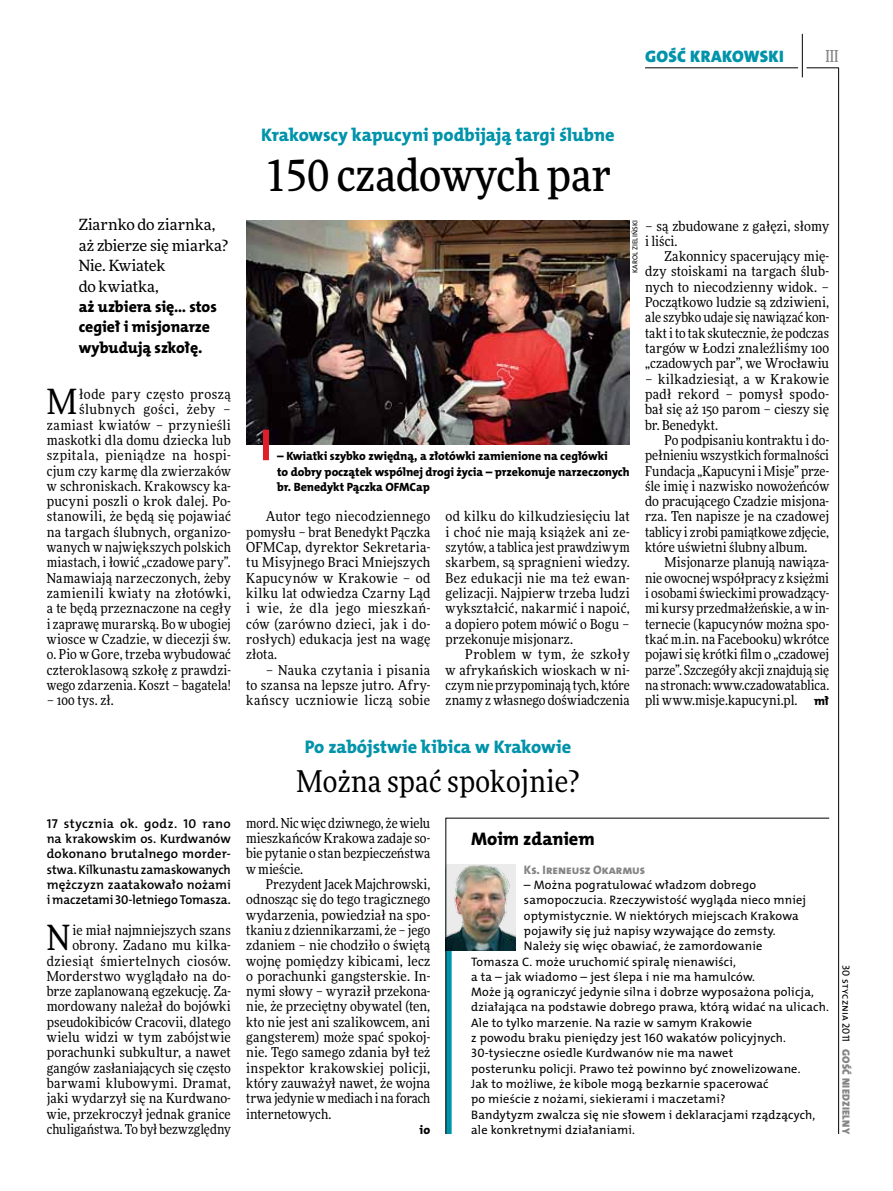
<style>
.page{position:relative;width:893px;height:1191px;background:#fff}
.page>*{position:absolute;margin:0;border:0;box-sizing:border-box;transform-origin:0 0}
.t1{font:500 45px "Freeday Narrow";color:#000}
.t2{font:34.8px "Freeday Narrow News";color:#000}
.t3{font:30px "Freeday Narrow News";letter-spacing:.01em;color:#000}
.t4{font:18.3px "The Mix HP8 Ex Bld";letter-spacing:-.005em;color:#0093aa}
.t5{font:18.3px "The Mix HP8 Ex Bld";color:#000}
.t6{font:16.65px "The Mix HP9 Blk";letter-spacing:.02em;color:#0093aa}
.t7{font:500 16.5px "Freeday Narrow";color:#858486;scale:.9 1}
.t8{font:15.75px/20.4px "The Mix HP8 Ex Bld";letter-spacing:-.005em;color:#000}
.t9{font:15.45px/20.4px "Freeday News";letter-spacing:-.01em;color:#000}
.t10{font:13.65px/15.3px "Freeday Narrow News";letter-spacing:.01em;color:#000;text-align:justify}
.t11{font:12.9px/15.3px "The Mix HP6 Se Bld";letter-spacing:-.005em;color:#000;text-align:justify}
.t12{font:12.3px "The Mix HP5 Plain";letter-spacing:.015em;color:#000}
.t13{font:12.3px "The Mix HP8 Ex Bld";letter-spacing:-.005em;color:#858486}
.t14{font:12.3px "The Mix HP8 Ex Bld";color:#000}
.t15{font:12px/15.3px "The Mix HP8 Ex Bld";letter-spacing:-.005em;color:#000}
.t16{font:10.5px "The Mix HP9 Blk";letter-spacing:.025em;color:#858486}
.t17{font:10.5px "The Mix HP5 Plain";color:#000}
.t18{font:7.2px "The Mix HP5 Plain";letter-spacing:.015em;color:#000}
.s1{font-family:"The Mix HP8 Ex Bld";font-size:12.3px}
</style>
<div class="page">
<hr style="left:806px;top:68px;width:33px;height:1px;background:#000">
<hr style="left:645px;top:68px;width:153px;height:1px;background:#000">
<hr style="left:838px;top:68px;width:1px;height:1066px;background:#000">
<hr style="left:802px;top:34px;width:1px;height:43px;background:#000">
<svg style="left:445px;top:817px;width:385px;height:317px"></svg>
<img style="left:246px;top:221px;width:384px;height:224px">
<div style="left:263px;top:429px;width:6px;height:31px;background:#df1e2a"></div>
<p class="t6" style="left:645px;top:46px;width:140px">GOŚĆ KRAKOWSKI</p>
<p class="t7" style="left:825px;top:46px;width:16px">III</p>
<p class="t9" style="left:79px;top:214px;width:151px">Ziarnko do ziarnka, aż zbierze się miarka?<br>Nie. Kwiatek<br>do kwiatka,</p>
<p class="t8" style="left:79px;top:297px;width:140px">aż uzbiera się... stos cegieł i misjonarze wybudują szkołę.</p>
<p class="t10" style="left:47px;top:386px;width:186px;text-align:right">łode pary często proszą ślubnych gości, żeby – zamiast kwiatów – przynieśli maskotki dla domu dziecka lub szpitala, pieniądze na hospi&shy;cjum czy karmę dla zwierzaków w schroniskach. Krakowscy ka&shy;pucyni poszli o krok dalej. Po&shy;stanowili, że będą się pojawiać na targach ślubnych, organizo&shy;wanych w największych polskich miastach, i łowić „czadowe pary”.<br>Namawiają narzeczonych, żeby zamienili kwiaty na złotówki, a te będą przeznaczone na cegły i zaprawę murarską. Bo w ubogiej wiosce w Czadzie, w diecezji św. o. Pio w Gore, trzeba wybudować czteroklasową szkołę z prawdzi&shy;wego zdarzenia. Koszt – bagatela!</p>
<p class="t10" style="left:47px;top:692px;width:68px">– 100 tys. zł.</p>
<h2 class="t2" style="left:47px;top:380px;width:32px">M</h2>
<p class="t11" style="left:47px;top:816px;width:186px">17 stycznia ok. godz. 10 rano na krakowskim os. Kurdwanów dokonano brutalnego morder&shy;stwa. Kilkunastu zamaskowanych mężczyzn zaatakowało nożami i maczetami 30-letniego Tomasza.</p>
<h2 class="t2" style="left:47px;top:916px;width:25px">N</h2>
<p class="t10" style="left:47px;top:922px;width:186px;text-align:right">ie miał najmniejszych szans obrony. Zadano mu kilka&shy;dziesiąt śmiertelnych ciosów.<br>Morderstwo wyglądało na do&shy;brze zaplanowaną egzekucję. Za&shy;mordowany należał do bojówki pseudokibiców Cracovii, dlatego wielu widzi w tym zabójstwie porachunki subkultur, a nawet gangów zasłaniających się często barwami klubowymi. Dramat, jaki wydarzył się na Kurdwano&shy;wie, przekroczył jednak granice chuligaństwa. To był bezwzględny</p>
<h3 class="t4" style="left:261px;top:123px;width:355px">Krakowscy kapucyni podbijają targi ślubne</h3>
<h1 class="t1" style="left:264px;top:147px;width:349px">150 czadowych par</h1>
<p class="t10" style="left:645px;top:218px;width:186px">– są zbudowane z gałęzi, słomy i liści.</p>
<p class="t10" style="left:645px;top:248px;width:186px;text-indent:20px">Zakonnicy spacerujący mię&shy;dzy stoiskami na targach ślub&shy;nych to niecodzienny widok. – Początkowo ludzie są zdziwieni, ale szybko udaje się nawiązać kon&shy;takt i to tak skutecznie, że podczas targów w Łodzi znaleźliśmy 100 „czadowych par”, we Wrocławiu</p>
<p class="t10" style="left:645px;top:371px;width:186px">– kilkadziesiąt, a w Krakowie padł rekord – pomysł spodo&shy;bał się aż 150 parom – cieszy się br. Benedykt.</p>
<p class="t10" style="left:645px;top:432px;width:186px;text-indent:20px">Po podpisaniu kontraktu i do&shy;pełnieniu wszystkich formalności Fundacja „Kapucyni i Misje” prze&shy;śle imię i nazwisko nowożeńców do pracującego Czadzie misjona&shy;rza. Ten napisze je na czadowej tablicy i zrobi pamiątkowe zdjęcie, które uświetni ślubny album.</p>
<p class="t10" style="left:645px;top:555px;width:186px;text-indent:20px">Misjonarze planują nawiąza&shy;nie owocnej współpracy z księżmi i osobami świeckimi prowadzący&shy;mi kursy przedmałżeńskie, a w in&shy;ternecie (kapucynów można spo&shy;tkać m.in. na Facebooku) wkrótce pojawi się krótki film o „czadowej parze”. Szczegóły akcji znajdują się na stronach: www.czadowatablica. pli www.misje.kapucyni.pl. <span class="s1">mł</span></p>
<p class="t18" style="left:630px;top:273px;width:55px;rotate:-90deg">Karol Zieliński</p>
<p class="t15" style="left:277px;top:448px;width:354px">– Kwiatki szybko zwiędną, a złotówki zamienione na cegłówki<br>to dobry początek wspólnej drogi życia – przekonuje narzeczonych br. Benedykt Pączka OFMCap</p>
<p class="t10" style="left:446px;top:509px;width:186px">od kilku do kilkudziesięciu lat i choć nie mają książek ani ze&shy;szytów, a tablica jest prawdziwym skarbem, są spragnieni wiedzy.<br>Bez edukacji nie ma też ewan&shy;gelizacji. Najpierw trzeba ludzi wykształcić, nakarmić i napoić, a dopiero potem mówić o Bogu – przekonuje misjonarz.</p>
<p class="t10" style="left:446px;top:646px;width:186px;text-indent:20px">Problem w tym, że szkoły w afrykańskich wioskach w ni&shy;czym nie przypominają tych, które znamy z własnego doświadczenia</p>
<p class="t10" style="left:246px;top:509px;width:186px;text-indent:20px">Autor tego niecodziennego pomysłu – brat Benedykt Pączka OFMCap, dyrektor Sekretaria&shy;tu Misyjnego Braci Mniejszych Kapucynów w Krakowie – od kilku lat odwiedza Czarny Ląd i wie, że dla jego mieszkań&shy;ców (zarówno dzieci, jak i do&shy;rosłych) edukacja jest na wagę złota.</p>
<p class="t10" style="left:246px;top:662px;width:186px;text-indent:20px">– Nauka czytania i pisania to szansa na lepsze jutro. Afry&shy;kańscy uczniowie liczą sobie</p>
<h3 class="t4" style="left:305px;top:735px;width:268px">Po zabójstwie kibica w Krakowie</h3>
<h3 class="t3" style="left:297px;top:763px;width:284px">Można spać spokojnie?</h3>
<p class="t10" style="left:246px;top:815px;width:186px">mord. Nic więc dziwnego, że wielu mieszkańców Krakowa zadaje so&shy;bie pytanie o stan bezpieczeństwa w mieście.</p>
<p class="t10" style="left:246px;top:876px;width:186px;text-indent:20px">Prezydent Jacek Majchrowski, odnosząc się do tego tragicznego wydarzenia, powiedział na spo&shy;tkaniu z dziennikarzami, że – jego zdaniem – nie chodziło o świętą wojnę pomiędzy kibicami, lecz o porachunki gangsterskie. In&shy;nymi słowy – wyraził przekona&shy;nie, że przeciętny obywatel (ten, kto nie jest ani szalikowcem, ani gangsterem) może spać spokoj&shy;nie. Tego samego zdania był też inspektor krakowskiej policji, który zauważył nawet, że wojna trwa jedynie w mediach i na forach internetowych.</p>
<p class="t14" style="left:420px;top:1122px;width:12px">io</p>
<h3 class="t5" style="left:471px;top:827px;width:125px">Moim zdaniem</h3>
<p class="t13" style="left:524px;top:861px;width:123px">Ks. Ireneusz Okarmus</p>
<p class="t12" style="left:524px;top:877px;width:234px">– Można pogratulować władzom dobrego</p>
<p class="t12" style="left:524px;top:892px;width:284px">samopoczucia. Rzeczywistość wygląda nieco mniej</p>
<p class="t12" style="left:524px;top:907px;width:276px">optymistycznie. W niektórych miejscach Krakowa</p>
<p class="t12" style="left:524px;top:923px;width:253px">pojawiły się już napisy wzywające do zemsty.</p>
<p class="t12" style="left:524px;top:938px;width:240px">Należy się więc obawiać, że zamordowanie</p>
<p class="t12" style="left:471px;top:953px;width:266px">Tomasza C. może uruchomić spiralę nienawiści,</p>
<p class="t12" style="left:471px;top:968px;width:285px">a ta – jak wiadomo – jest ślepa i nie ma hamulców.</p>
<p class="t12" style="left:471px;top:984px;width:344px">Może ją ograniczyć jedynie silna i dobrze wyposażona policja,</p>
<p class="t12" style="left:471px;top:999px;width:359px">działająca na podstawie dobrego prawa, którą widać na ulicach.</p>
<p class="t12" style="left:471px;top:1014px;width:283px">Ale to tylko marzenie. Na razie w samym Krakowie</p>
<p class="t12" style="left:471px;top:1030px;width:316px">z powodu braku pieniędzy jest 160 wakatów policyjnych.</p>
<p class="t12" style="left:471px;top:1045px;width:264px">30-tysieczne osiedle Kurdwanów nie ma nawet</p>
<p class="t12" style="left:471px;top:1060px;width:331px">posterunku policji. Prawo też powinno być znowelizowane.</p>
<p class="t12" style="left:471px;top:1076px;width:299px">Jak to możliwe, że kibole mogą bezkarnie spacerować</p>
<p class="t12" style="left:471px;top:1091px;width:256px">po mieście z nożami, siekierami i maczetami?</p>
<p class="t12" style="left:471px;top:1106px;width:346px">Bandytyzm zwalcza się nie słowem i deklaracjami rządzących,</p>
<p class="t12" style="left:471px;top:1121px;width:165px">ale konkretnymi działaniami.</p>
<p class="t17" style="left:853px;top:965px;width:78px;rotate:90deg">30 stycznia 2011</p>
<p class="t16" style="left:853px;top:1049px;width:86px;rotate:90deg">GOŚĆ NIEDZIELNY</p>
</div>
